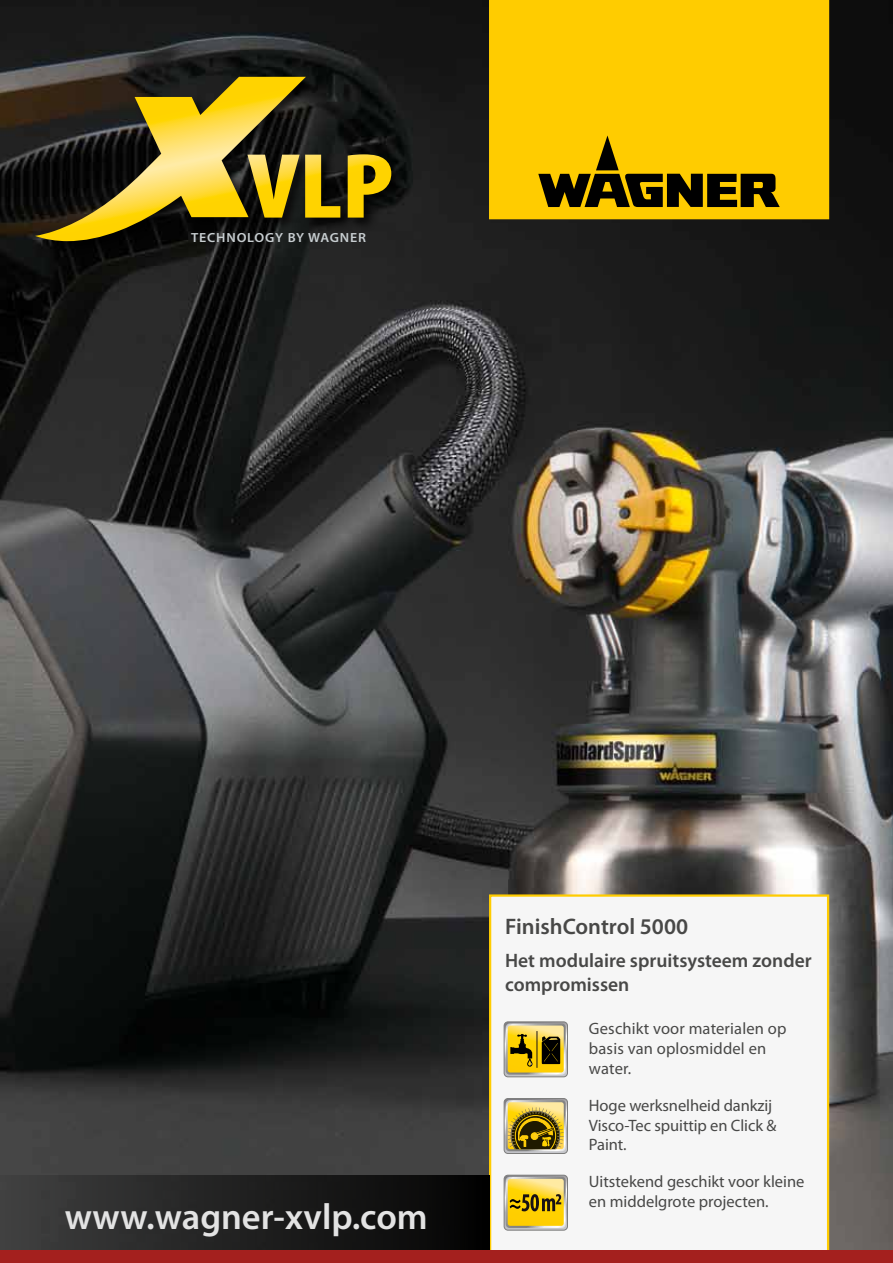
<style>
.page{position:relative;width:893px;height:1263px;background:#fff}
.page>*{position:absolute;margin:0;border:0;box-sizing:border-box;transform-origin:0 0}
.t1{font:600 36.45px "Myriad Pro";color:#e3e3e3}
.t2{font:600 22.5px "Myriad Pro";color:#484847}
.t3{font:600 19.5px/23.4px "Myriad Pro";color:#484847}
.t4{font:16.5px/19.8px "Myriad Pro";color:#484847}
.t5{font:600 13.2px "Myriad Pro";letter-spacing:.06em;color:#c7cdd0;scale:1.05 1}
</style>
<div class="page">
<img style="left:0;top:0;width:893px;height:1250px">
<div style="left:490px;top:895px;width:338px;height:367px;background:#f6f6f6"></div>
<div style="left:489px;top:894px;width:340px;height:369px;border:2px solid #fc0"></div>
<div style="left:504px;top:1098px;width:64px;height:56px;border:1px solid #7d7d7c;border-radius:4px"></div>
<svg style="left:504px;top:1098px;width:63px;height:55px;background:#a39149"></svg>
<svg style="left:504px;top:1022px;width:63px;height:55px;background:#b6a043"></svg>
<hr style="left:537px;top:1031px;width:1px;height:37px;background:#1a1215">
<svg style="left:504px;top:1175px;width:63px;height:55px;background:#d3b846"></svg>
<div style="left:0;top:1176px;width:489px;height:78px;background:linear-gradient(to right,#3f3f40,#020202)"></div>
<div style="left:35px;top:74px;width:370px;height:181px;background:#000;opacity:.75"></div>
<svg style="left:35px;top:77px;width:356px;height:164px;background:#66581f"></svg>
<div style="left:489px;top:0;width:340px;height:219px;background:#fc0"></div>
<svg style="left:538px;top:135px;width:242px;height:72px;background:#a38300"></svg>
<div style="left:0;top:1250px;width:893px;height:13px;background:#a4201e"></div>
<p class="t5" style="left:191px;top:229px;width:168px">TECHNOLOGY BY WAGNER</p>
<h1 class="t1" style="left:65px;top:1193px;width:364px">www.wagner-xvlp.com</h1>
<h2 class="t2" style="left:505px;top:912px;width:184px">FinishControl 5000</h2>
<p class="t3" style="left:505px;top:949px;width:308px">Het modulaire spruitsysteem zonder compromissen</p>
<p class="t4" style="left:589px;top:1018px;width:199px">Geschikt voor materialen op basis van oplosmiddel en water.</p>
<p class="t4" style="left:589px;top:1095px;width:189px">Hoge werksnelheid dankzij<br>Visco-Tec spuittip en Click &amp;<br>Paint.</p>
<p class="t4" style="left:589px;top:1172px;width:217px">Uitstekend geschikt voor kleine en middelgrote projecten.</p>
</div>
